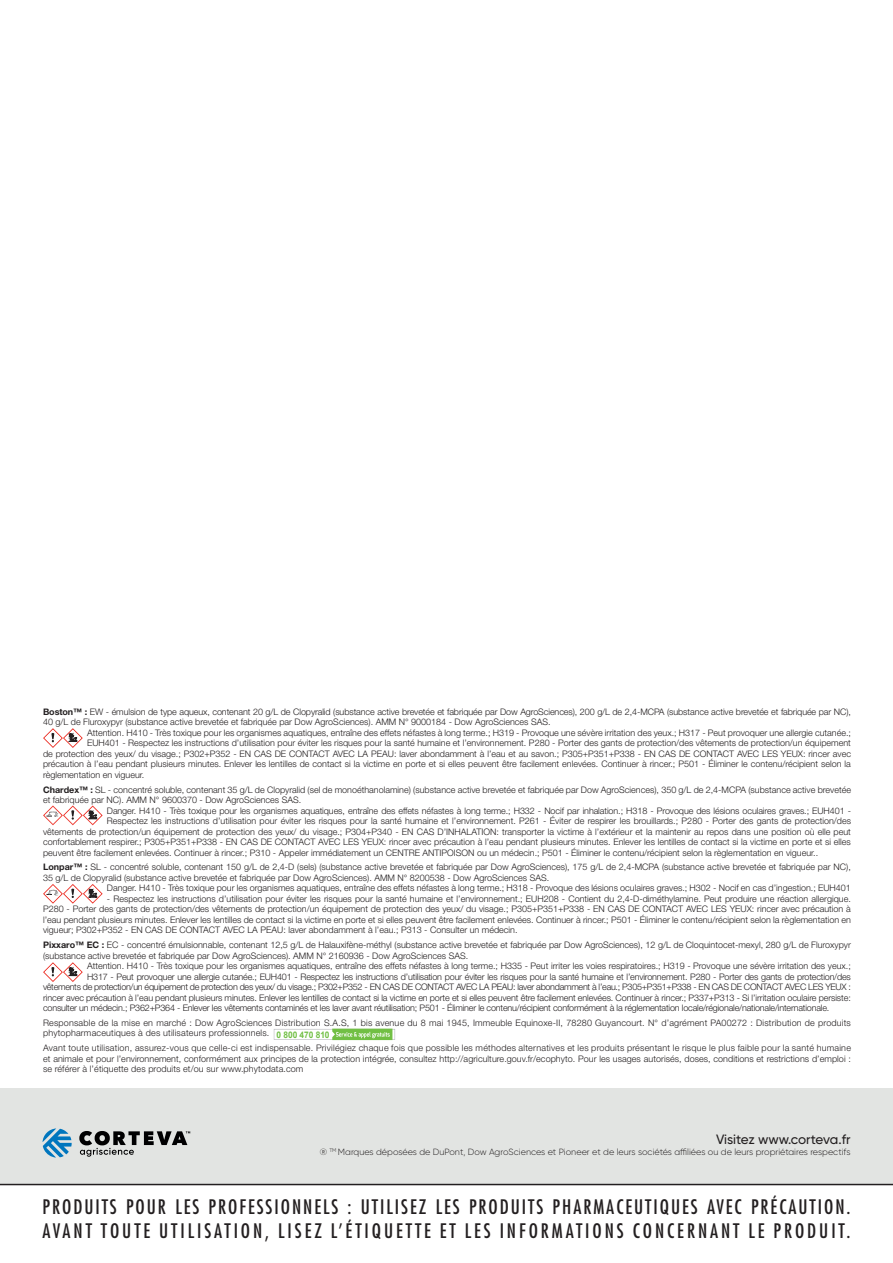
<style>
.page{position:relative;width:893px;height:1263px;background:#fff}
.page>*{position:absolute;margin:0;border:0;box-sizing:border-box;transform-origin:0 0}
.t1{font:condensed 19.5px/24px "Futura Std";letter-spacing:.1em;color:#231f20}
.t2{font:500 13.5px "Gilroy";letter-spacing:-.005em;color:#231f20}
.t3{font:700 9.15px "Arial";color:#71bf44;scale:.92 1}
.t4{font:300 9px/10.5px "Helvetica Neue LT Pro";color:#231f20;text-align:justify}
.t5{font:300 9px "Helvetica Neue LT Pro";letter-spacing:-.02em;color:#231f20}
.t6{font:300 9px/10.5px "Helvetica Neue LT Pro";letter-spacing:.02em;color:#231f20}
.t7{font:300 9px "Helvetica Neue LT Pro";letter-spacing:-.03em;color:#231f20}
.t8{font:300 9px "Gilroy";color:#231f20}
.s1{font-weight:700}
</style>
<div class="page">
<div style="left:0;top:1088px;width:893px;height:96px;background:#e2e4e2"></div>
<hr style="left:0;top:1184px;width:893px;height:1px;background:#231f20">
<svg style="left:43px;top:1128px;width:29px;height:29px"></svg>
<svg style="left:79px;top:1131px;width:111px;height:26px"></svg>
<svg style="left:43px;top:728px;width:40px;height:20px"></svg>
<svg style="left:43px;top:962px;width:40px;height:20px"></svg>
<svg style="left:43px;top:884px;width:60px;height:20px"></svg>
<svg style="left:274px;top:1029px;width:121px;height:11px"></svg>
<svg style="left:43px;top:805px;width:60px;height:20px"></svg>
<p class="t4" style="left:43px;top:706px;width:809px"><span class="s1">Boston™ :</span> EW - émulsion de type aqueux, contenant 20 g/L de Clopyralid (substance active brevetée et fabriquée par Dow AgroSciences), 200 g/L de 2,4-MCPA (substance active brevetée et fabriquée par NC),</p>
<p class="t4" style="left:43px;top:717px;width:509px">40 g/L de Fluroxypyr (substance active brevetée et fabriquée par Dow AgroSciences). AMM N° 9000184 - Dow AgroSciences SAS.</p>
<p class="t4" style="left:87px;top:727px;width:765px">Attention. H410 - Très toxique pour les organismes aquatiques, entraîne des effets néfastes à long terme.; H319 - Provoque une sévère irritation des yeux.; H317 - Peut provoquer une allergie cutanée.;</p>
<p class="t4" style="left:87px;top:738px;width:765px">EUH401 - Respectez les instructions d’utilisation pour éviter les risques pour la santé humaine et l’environnement. P280 - Porter des gants de protection/des vêtements de protection/un équipement</p>
<p class="t4" style="left:43px;top:748px;width:809px">de protection des yeux/ du visage.; P302+P352 - EN CAS DE CONTACT AVEC LA PEAU: laver abondamment à l’eau et au savon.; P305+P351+P338 - EN CAS DE CONTACT AVEC LES YEUX: rincer avec</p>
<p class="t4" style="left:43px;top:759px;width:809px">précaution à l’eau pendant plusieurs minutes. Enlever les lentilles de contact si la victime en porte et si elles peuvent être facilement enlevées. Continuer à rincer.; P501 - Éliminer le contenu/récipient selon la</p>
<p class="t4" style="left:43px;top:769px;width:103px">règlementation en vigueur.</p>
<p class="t4" style="left:43px;top:784px;width:809px"><span class="s1">Chardex™ :</span> SL - concentré soluble, contenant 35 g/L de Clopyralid (sel de monoéthanolamine) (substance active brevetée et fabriquée par Dow AgroSciences), 350 g/L de 2,4-MCPA (substance active brevetée</p>
<p class="t4" style="left:43px;top:794px;width:260px">et fabriquée par NC). AMM N° 9600370 - Dow AgroSciences SAS.</p>
<p class="t4" style="left:107px;top:805px;width:746px">Danger. H410 - Très toxique pour les organismes aquatiques, entraîne des effets néfastes à long terme.; H332 - Nocif par inhalation.; H318 - Provoque des lésions oculaires graves.; EUH401 -</p>
<p class="t4" style="left:107px;top:815px;width:746px">Respectez les instructions d’utilisation pour éviter les risques pour la santé humaine et l’environnement. P261 - Éviter de respirer les brouillards.; P280 - Porter des gants de protection/des</p>
<p class="t4" style="left:43px;top:826px;width:809px">vêtements de protection/un équipement de protection des yeux/ du visage.; P304+P340 - EN CAS D’INHALATION: transporter la victime à l’extérieur et la maintenir au repos dans une position où elle peut</p>
<p class="t4" style="left:43px;top:836px;width:809px">confortablement respirer.; P305+P351+P338 - EN CAS DE CONTACT AVEC LES YEUX: rincer avec précaution à l’eau pendant plusieurs minutes. Enlever les lentilles de contact si la victime en porte et si elles</p>
<p class="t4" style="left:43px;top:847px;width:777px">peuvent être facilement enlevées. Continuer à rincer.; P310 - Appeler immédiatement un CENTRE ANTIPOISON ou un médecin.; P501 - Éliminer le contenu/récipient selon la règlementation en vigueur..</p>
<p class="t4" style="left:43px;top:862px;width:809px"><span class="s1">Lonpar™ :</span> SL - concentré soluble, contenant 150 g/L de 2,4-D (sels) (substance active brevetée et fabriquée par Dow AgroSciences), 175 g/L de 2,4-MCPA (substance active brevetée et fabriquée par NC),</p>
<p class="t4" style="left:43px;top:872px;width:508px">35 g/L de Clopyralid (substance active brevetée et fabriquée par Dow AgroSciences). AMM N° 8200538 - Dow AgroSciences SAS.</p>
<p class="t4" style="left:107px;top:883px;width:745px">Danger. H410 - Très toxique pour les organismes aquatiques, entraîne des effets néfastes à long terme.; H318 - Provoque des lésions oculaires graves.; H302 - Nocif en cas d’ingestion.; EUH401</p>
<p class="t4" style="left:43px;top:893px;width:809px;text-indent:64px">- Respectez les instructions d’utilisation pour éviter les risques pour la santé humaine et l’environnement.; EUH208 - Contient du 2,4-D-diméthylamine. Peut produire une réaction allergique.<br>P280 - Porter des gants de protection/des vêtements de protection/un équipement de protection des yeux/ du visage.; P305+P351+P338 - EN CAS DE CONTACT AVEC LES YEUX: rincer avec précaution à l’eau pendant plusieurs minutes. Enlever les lentilles de contact si la victime en porte et si elles peuvent être facilement enlevées. Continuer à rincer.; P501 - Éliminer le contenu/récipient selon la règlementation en vigueur; P302+P352 - EN CAS DE CONTACT AVEC LA PEAU: laver abondamment à l’eau.; P313 - Consulter un médecin.</p>
<p class="t4" style="left:43px;top:939px;width:809px"><span class="s1">Pixxaro™ EC :</span> EC - concentré émulsionnable, contenant 12,5 g/L de Halauxifène-méthyl (substance active brevetée et fabriquée par Dow AgroSciences), 12 g/L de Cloquintocet-mexyl, 280 g/L de Fluroxypyr</p>
<p class="t4" style="left:43px;top:950px;width:427px">(substance active brevetée et fabriquée par Dow AgroSciences). AMM N° 2160936 - Dow AgroSciences SAS.</p>
<p class="t4" style="left:87px;top:960px;width:765px">Attention. H410 - Très toxique pour les organismes aquatiques, entraîne des effets néfastes à long terme.; H335 - Peut irriter les voies respiratoires.; H319 - Provoque une sévère irritation des yeux.;</p>
<p class="t5" style="left:87px;top:971px;width:765px">H317 - Peut provoquer une allergie cutanée.; EUH401 - Respectez les instructions d’utilisation pour éviter les risques pour la santé humaine et l’environnement. P280 - Porter des gants de protection/des</p>
<p class="t7" style="left:43px;top:981px;width:809px">vêtements de protection/un équipement de protection des yeux/ du visage.; P302+P352 - EN CAS DE CONTACT AVEC LA PEAU: laver abondamment à l’eau.; P305+P351+P338 - EN CAS DE CONTACT AVEC LES YEUX :</p>
<p class="t4" style="left:43px;top:992px;width:809px">rincer avec précaution à l’eau pendant plusieurs minutes. Enlever les lentilles de contact si la victime en porte et si elles peuvent être facilement enlevées. Continuer à rincer.; P337+P313 - Si l’irritation oculaire persiste:</p>
<p class="t5" style="left:43px;top:1002px;width:788px">consulter un médecin.; P362+P364 - Enlever les vêtements contaminés et les laver avant réutilisation; P501 - Éliminer le contenu/récipient conformément à la réglementation locale/régionale/nationale/internationale.</p>
<p class="t6" style="left:43px;top:1017px;width:809px">Responsable de la mise en marché : Dow AgroSciences Distribution S.A.S, 1 bis avenue du 8 mai 1945, Immeuble Equinoxe-II, 78280 Guyancourt. N° d’agrément PA00272 : Distribution de produits phytopharmaceutiques à des utilisateurs professionnels.</p>
<p class="t4" style="left:43px;top:1042px;width:809px">Avant toute utilisation, assurez-vous que celle-ci est indispensable. Privilégiez chaque fois que possible les méthodes alternatives et les produits présentant le risque le plus faible pour la santé humaine et animale et pour l’environnement, conformément aux principes de la protection intégrée, consultez http://agriculture.gouv.fr/ecophyto. Pour les usages autorisés, doses, conditions et restrictions d’emploi : se référer à l’étiquette des produits et/ou sur www.phytodata.com</p>
<p class="t3" style="left:277px;top:1028px;width:59px">0 800 470 810</p>
<h2 class="t2" style="left:716px;top:1131px;width:136px">Visitez www.corteva.fr</h2>
<p class="t8" style="left:320px;top:1146px;width:532px">® <sup>TM</sup> Marques déposées de DuPont, Dow AgroSciences et Pioneer et de leurs sociétés affiliées ou de leurs propriétaires respectifs</p>
<h1 class="t1" style="left:43px;top:1194px;width:809px">PRODUITS POUR LES PROFESSIONNELS : UTILISEZ LES PRODUITS PHARMACEUTIQUES AVEC PRÉCAUTION.<br>AVANT TOUTE UTILISATION, LISEZ L’ÉTIQUETTE ET LES INFORMATIONS CONCERNANT LE PRODUIT.</h1>
</div>
